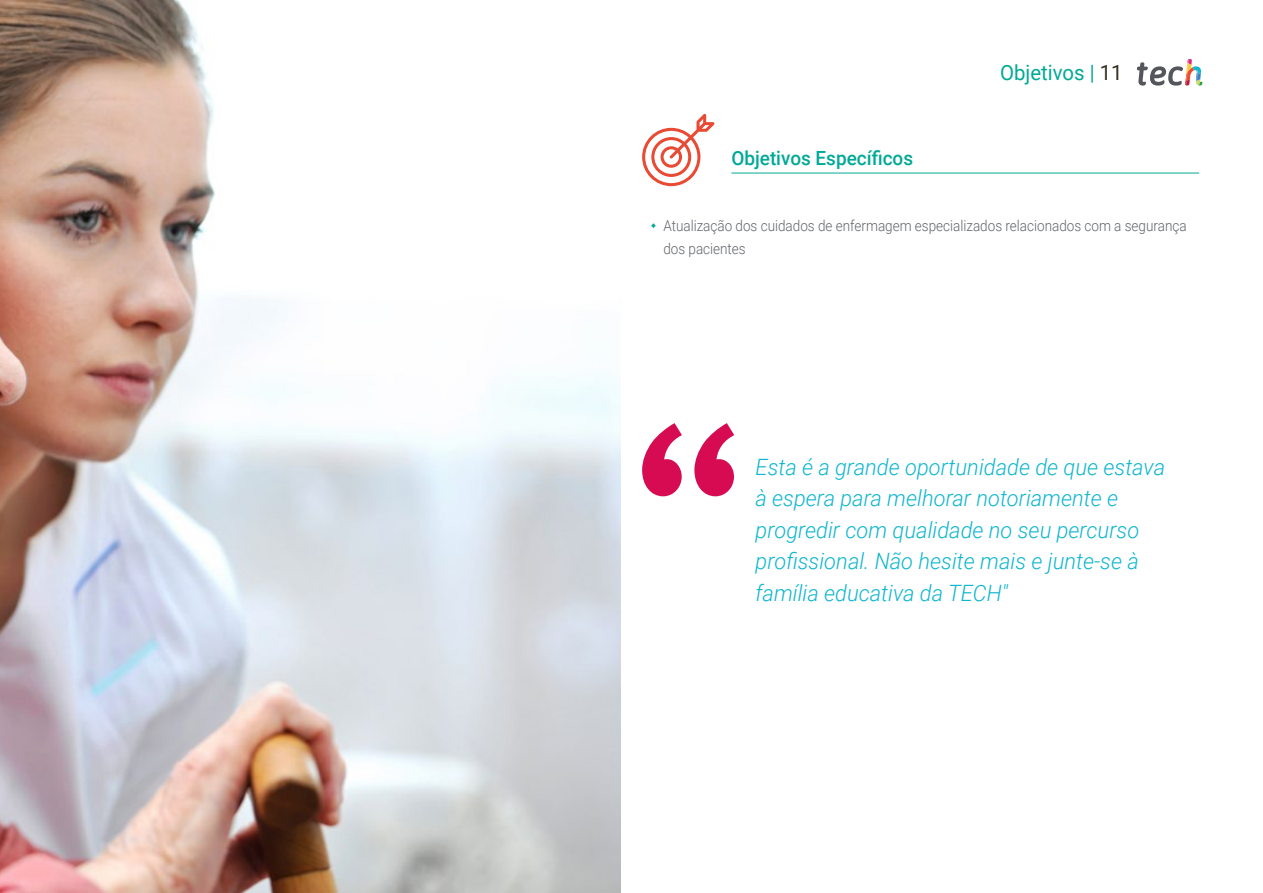
<style>
.page{position:relative;width:1263px;height:893px;background:#fff}
.page>*{position:absolute;margin:0;border:0;box-sizing:border-box;transform-origin:0 0}
.t1{font:italic 300 22.5px/31.5px "Roboto";color:#0fb6cf}
.t2{font:21px "Roboto";color:#00a996}
.t3{font:500 19.5px "Roboto";color:#00a996}
.t4{font:300 15px/22.5px "Roboto";color:#61646a;scale:.9 1}
.s1{color:#312e20}
</style>
<div class="page">
<img style="left:0;top:0;width:621px;height:893px">
<svg style="left:1137px;top:59px;width:65px;height:27px"></svg>
<hr style="left:731px;top:173px;width:468px;height:1px;background:#00a996">
<svg style="left:642px;top:114px;width:72px;height:72px"></svg>
<svg style="left:642px;top:423px;width:92px;height:73px"></svg>
<p class="t3" style="left:731px;top:144px;width:183px">Objetivos Específicos</p>
<p class="t2" style="left:1000px;top:57px;width:124px">Objetivos | <span class="s1">11</span></p>
<p class="t4" style="left:663px;top:214px;width:583px">Atualização dos cuidados de enfermagem especializados relacionados com a segurança dos pacientes</p>
<p class="t1" style="left:755px;top:450px;width:411px">Esta é a grande oportunidade de que estava à espera para melhorar notoriamente e progredir com qualidade no seu percurso profissional. Não hesite mais e junte-se à família educativa da TECH"</p>
</div>
